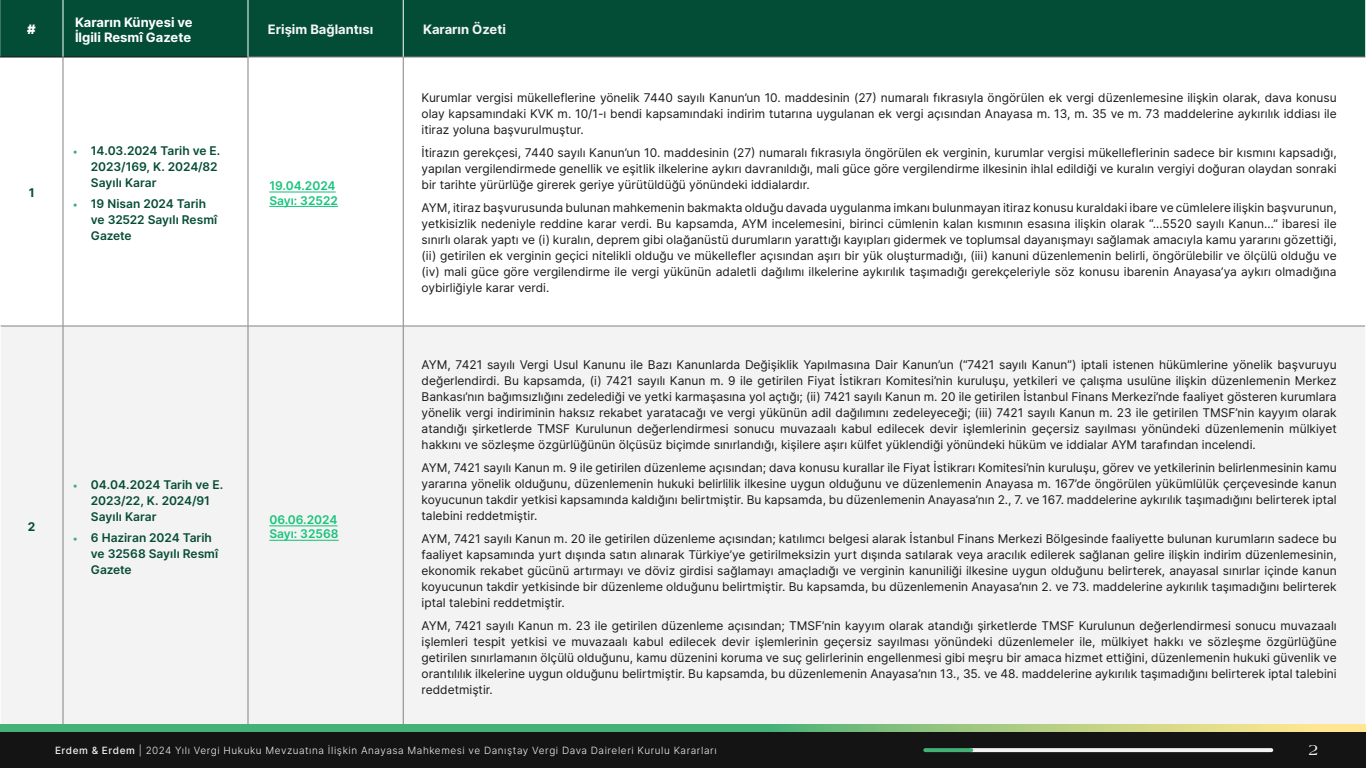
<style>
.page{position:relative;width:1366px;height:768px;background:#fff}
.page>*{position:absolute;margin:0;border:0;box-sizing:border-box;transform-origin:0 0}
.t1{font:16px "Americana Std FUHA Regular";color:#f3f3f3}
.t2{font:700 13px/15.6px "Inter";color:#fff}
.t3{font:700 13px "Inter";color:#f5f5f5}
.t4{font:900 13px "Inter";color:#fff}
.t5{font:12px/16px "Inter";color:#1a1a1a;text-align:justify}
.t6{font:600 12px/16px "Inter";letter-spacing:-.005em;color:#064c37}
.t7{font:600 12px/14.4px "Inter";color:#17c37b}
.t8{font:700 12px "Inter";color:#034d37}
.t9{font:300 10px "Inter";letter-spacing:.055em;color:#f3f3f3}
.s1{font-size:10px;color:#42b178}
.s2{font-weight:500}
</style>
<div class="page">
<div style="left:0;top:732px;width:1366px;height:36px;background:#141414"></div>
<div style="left:0;top:0;width:1365px;height:57px;background:#034d37"></div>
<svg style="left:1px;top:58px;width:1364px;height:268px"></svg>
<div style="left:1px;top:327px;width:1364px;height:397px;background:#f3f3f3"></div>
<hr style="left:0;top:57px;width:63px;height:1px;background:#141414">
<hr style="left:63px;top:57px;width:185px;height:1px;background:#141414">
<hr style="left:248px;top:57px;width:155px;height:1px;background:#828282">
<hr style="left:248px;top:57px;width:1px;height:269px;background:#828282">
<hr style="left:403px;top:57px;width:962px;height:1px;background:#828282">
<hr style="left:403px;top:57px;width:1px;height:269px;background:#828282">
<hr style="left:248px;top:326px;width:155px;height:1px;background:#828282">
<hr style="left:248px;top:326px;width:1px;height:398px;background:#828282">
<hr style="left:403px;top:326px;width:962px;height:1px;background:#828282">
<hr style="left:403px;top:326px;width:1px;height:398px;background:#828282">
<hr style="left:63px;top:57px;width:1px;height:269px;background:#828282">
<hr style="left:63px;top:326px;width:185px;height:1px;background:#828282">
<hr style="left:63px;top:326px;width:1px;height:398px;background:#828282">
<hr style="left:0;top:326px;width:63px;height:1px;background:#828282">
<hr style="left:0;top:326px;width:1px;height:398px;background:#fff">
<hr style="left:63px;top:0;width:1px;height:57px;background:#fff">
<hr style="left:248px;top:0;width:1px;height:57px;background:#fff">
<hr style="left:403px;top:0;width:1px;height:57px;background:#fff">
<hr style="left:269px;top:191px;width:67px;height:2px;background:#17c37b">
<hr style="left:269px;top:206px;width:69px;height:1px;background:#17c37b">
<hr style="left:269px;top:525px;width:68px;height:1px;background:#17c37b">
<hr style="left:269px;top:540px;width:70px;height:1px;background:#17c37b">
<svg style="left:971px;top:748px;width:300px;height:4px"></svg>
<svg style="left:925px;top:748px;width:46px;height:4px"></svg>
<svg style="left:0;top:724px;width:1366px;height:8px;background:#75be7d"></svg>
<p class="t4" style="left:27px;top:20px;width:10px">#</p>
<p class="t2" style="left:75px;top:14px;width:119px">Kararın Künyesi ve<br>İlgili Resmî Gazete</p>
<p class="t3" style="left:268px;top:20px;width:107px">Erişim Bağlantısı</p>
<p class="t3" style="left:423px;top:20px;width:84px">Kararın Özeti</p>
<p class="t8" style="left:29px;top:184px;width:7px">1</p>
<p class="t6" style="left:91px;top:142px;width:131px;text-indent:-18px"><span class="s1">•</span> 14.03.2024 Tarih ve E.<br>2023/169, K. 2024/82<br>Sayılı Karar</p>
<p class="t6" style="left:91px;top:195px;width:128px;text-indent:-18px"><span class="s1">•</span> 19 Nisan 2024 Tarih ve 32522 Sayılı Resmî<br>Gazete</p>
<p class="t7" style="left:269px;top:178px;width:70px">19.04.2024<br>Sayı: 32522</p>
<p class="t5" style="left:422px;top:90px;width:917px">Kurumlar vergisi mükelleflerine yönelik 7440 sayılı Kanun’un 10. maddesinin (27) numaralı fıkrasıyla öngörülen ek vergi düzenlemesine ilişkin olarak, dava konusu olay kapsamındaki KVK m. 10/1-ı bendi kapsamındaki indirim tutarına uygulanan ek vergi açısından Anayasa m. 13, m. 35 ve m. 73 maddelerine aykırılık iddiası ile itiraz yoluna başvurulmuştur.</p>
<p class="t5" style="left:422px;top:145px;width:917px">İtirazın gerekçesi, 7440 sayılı Kanun’un 10. maddesinin (27) numaralı fıkrasıyla öngörülen ek verginin, kurumlar vergisi mükelleflerinin sadece bir kısmını kapsadığı, yapılan vergilendirmede genellik ve eşitlik ilkelerine aykırı davranıldığı, mali güce göre vergilendirme ilkesinin ihlal edildiği ve kuralın vergiyi doğuran olaydan sonraki bir tarihte yürürlüğe girerek geriye yürütüldüğü yönündeki iddialardır.</p>
<p class="t5" style="left:422px;top:200px;width:917px">AYM, itiraz başvurusunda bulunan mahkemenin bakmakta olduğu davada uygulanma imkanı bulunmayan itiraz konusu kuraldaki ibare ve cümlelere ilişkin başvurunun, yetkisizlik nedeniyle reddine karar verdi. Bu kapsamda, AYM incelemesini, birinci cümlenin kalan kısmının esasına ilişkin olarak “…5520 sayılı Kanun…” ibaresi ile sınırlı olarak yaptı ve (i) kuralın, deprem gibi olağanüstü durumların yarattığı kayıpları gidermek ve toplumsal dayanışmayı sağlamak amacıyla kamu yararını gözettiği, (ii) getirilen ek verginin geçici nitelikli olduğu ve mükellefler açısından aşırı bir yük oluşturmadığı, (iii) kanuni düzenlemenin belirli, öngörülebilir ve ölçülü olduğu ve (iv) mali güce göre vergilendirme ile vergi yükünün adaletli dağılımı ilkelerine aykırılık taşımadığı gerekçeleriyle söz konusu ibarenin Anayasa’ya aykırı olmadığına oybirliğiyle karar verdi.</p>
<p class="t8" style="left:28px;top:518px;width:9px">2</p>
<p class="t6" style="left:91px;top:476px;width:134px;text-indent:-18px"><span class="s1">•</span> 04.04.2024 Tarih ve E.<br>2023/22, K. 2024/91<br>Sayılı Karar</p>
<p class="t6" style="left:91px;top:529px;width:129px;text-indent:-18px"><span class="s1">•</span> 6 Haziran 2024 Tarih ve 32568 Sayılı Resmî<br>Gazete</p>
<p class="t7" style="left:269px;top:512px;width:71px">06.06.2024<br>Sayı: 32568</p>
<p class="t5" style="left:422px;top:356px;width:917px">AYM, 7421 sayılı Vergi Usul Kanunu ile Bazı Kanunlarda Değişiklik Yapılmasına Dair Kanun’un (“7421 sayılı Kanun”) iptali istenen hükümlerine yönelik başvuruyu değerlendirdi. Bu kapsamda, (i) 7421 sayılı Kanun m. 9 ile getirilen Fiyat İstikrarı Komitesi’nin kuruluşu, yetkileri ve çalışma usulüne ilişkin düzenlemenin Merkez Bankası’nın bağımsızlığını zedelediği ve yetki karmaşasına yol açtığı; (ii) 7421 sayılı Kanun m. 20 ile getirilen İstanbul Finans Merkezi’nde faaliyet gösteren kurumlara yönelik vergi indiriminin haksız rekabet yaratacağı ve vergi yükünün adil dağılımını zedeleyeceği; (iii) 7421 sayılı Kanun m. 23 ile getirilen TMSF’nin kayyım olarak atandığı şirketlerde TMSF Kurulunun değerlendirmesi sonucu muvazaalı kabul edilecek devir işlemlerinin geçersiz sayılması yönündeki düzenlemenin mülkiyet hakkını ve sözleşme özgürlüğünün ölçüsüz biçimde sınırlandığı, kişilere aşırı külfet yüklendiği yönündeki hüküm ve iddialar AYM tarafından incelendi.</p>
<p class="t5" style="left:422px;top:459px;width:917px">AYM, 7421 sayılı Kanun m. 9 ile getirilen düzenleme açısından; dava konusu kurallar ile Fiyat İstikrarı Komitesi’nin kuruluşu, görev ve yetkilerinin belirlenmesinin kamu yararına yönelik olduğunu, düzenlemenin hukuki belirlilik ilkesine uygun olduğunu ve düzenlemenin Anayasa m. 167’de öngörülen yükümlülük çerçevesinde kanun koyucunun takdir yetkisi kapsamında kaldığını belirtmiştir. Bu kapsamda, bu düzenlemenin Anayasa’nın 2., 7. ve 167. maddelerine aykırılık taşımadığını belirterek iptal talebini reddetmiştir.</p>
<p class="t5" style="left:422px;top:530px;width:917px">AYM, 7421 sayılı Kanun m. 20 ile getirilen düzenleme açısından; katılımcı belgesi alarak İstanbul Finans Merkezi Bölgesinde faaliyette bulunan kurumların sadece bu faaliyet kapsamında yurt dışında satın alınarak Türkiye’ye getirilmeksizin yurt dışında satılarak veya aracılık edilerek sağlanan gelire ilişkin indirim düzenlemesinin, ekonomik rekabet gücünü artırmayı ve döviz girdisi sağlamayı amaçladığı ve verginin kanuniliği ilkesine uygun olduğunu belirterek, anayasal sınırlar içinde kanun koyucunun takdir yetkisinde bir düzenleme olduğunu belirtmiştir. Bu kapsamda, bu düzenlemenin Anayasa’nın 2. ve 73. maddelerine aykırılık taşımadığını belirterek iptal talebini reddetmiştir.</p>
<p class="t5" style="left:422px;top:617px;width:917px">AYM, 7421 sayılı Kanun m. 23 ile getirilen düzenleme açısından; TMSF’nin kayyım olarak atandığı şirketlerde TMSF Kurulunun değerlendirmesi sonucu muvazaalı işlemleri tespit yetkisi ve muvazaalı kabul edilecek devir işlemlerinin geçersiz sayılması yönündeki düzenlemeler ile, mülkiyet hakkı ve sözleşme özgürlüğüne getirilen sınırlamanın ölçülü olduğunu, kamu düzenini koruma ve suç gelirlerinin engellenmesi gibi meşru bir amaca hizmet ettiğini, düzenlemenin hukuki güvenlik ve orantılılık ilkelerine uygun olduğunu belirtmiştir. Bu kapsamda, bu düzenlemenin Anayasa’nın 13., 35. ve 48. maddelerine aykırılık taşımadığını belirterek iptal talebini reddetmiştir.</p>
<p class="t9" style="left:55px;top:743px;width:663px"><span class="s2">Erdem &amp; Erdem</span> | 2024 Yılı Vergi Hukuku Mevzuatına İlişkin Anayasa Mahkemesi ve Danıştay Vergi Dava Daireleri Kurulu Kararları</p>
<h1 class="t1" style="left:1309px;top:739px;width:12px">2</h1>
</div>
